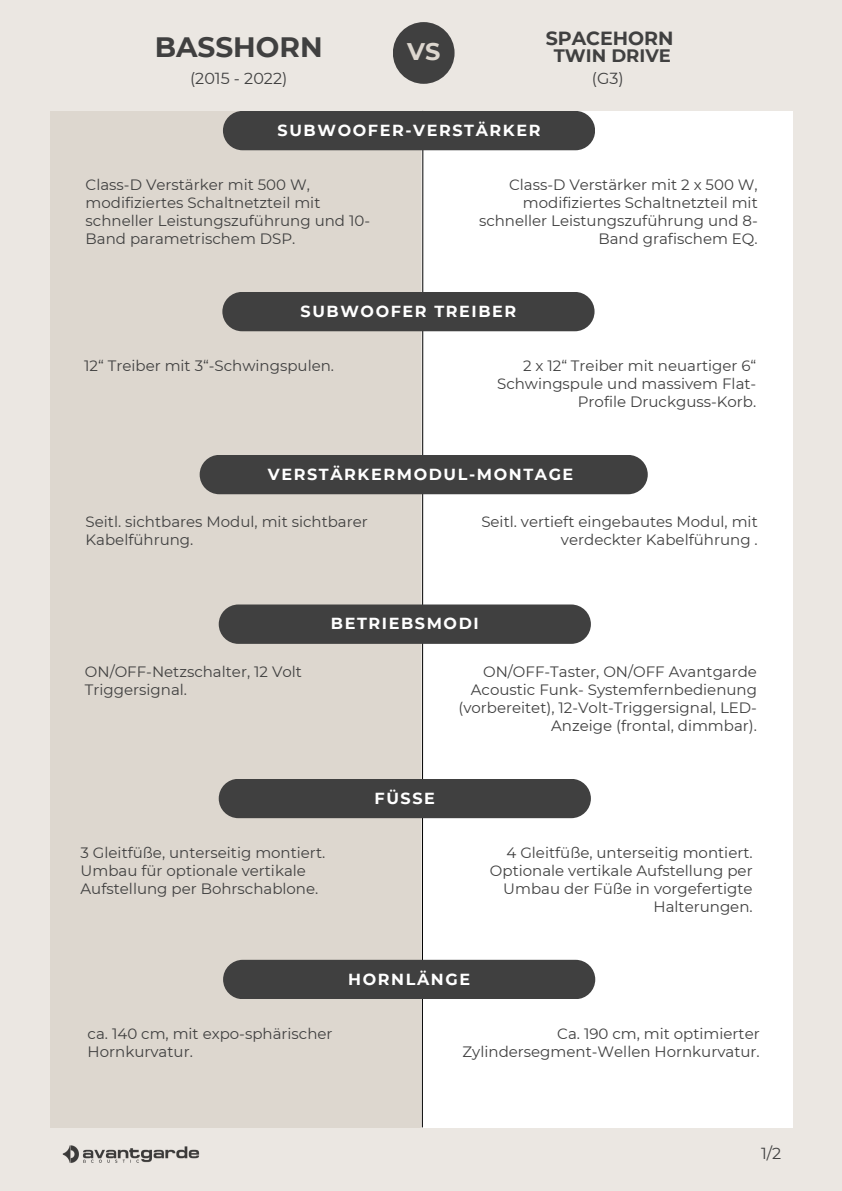
<style>
.page{position:relative;width:842px;height:1191px;background:#fff}
.page>*{position:absolute;margin:0;border:0;box-sizing:border-box;transform-origin:0 0}
.t1{font:700 28px "Montserrat";color:#404040}
.t2{font:700 24px "Montserrat";color:#ddd7cf}
.t3{font:700 19px "Montserrat";color:#404040}
.t4{font:700 18px "Montserrat";color:#404040}
.t5{font:700 16px "Montserrat";letter-spacing:.1em;color:#fff}
.t6{font:16px "Montserrat";color:#404040}
.t7{font:15px/18px "Montserrat";color:#404040;text-align:right}
</style>
<div class="page">
<div style="left:0;top:0;width:842px;height:1190px;background:#ebe7e2"></div>
<div style="left:393px;top:22px;width:62px;height:62px;background:#404040;border-radius:50%"></div>
<div style="left:50px;top:111px;width:371px;height:1015px;background:#ddd7cf"></div>
<div style="left:422px;top:111px;width:371px;height:1015px;background:#fff"></div>
<svg style="left:422px;top:110px;width:2px;height:1017px"></svg>
<div style="left:222px;top:292px;width:372px;height:39px;background:#404040;border-radius:20px"></div>
<div style="left:200px;top:455px;width:448px;height:39px;background:#404040;border-radius:20px"></div>
<div style="left:219px;top:604px;width:372px;height:39px;background:#404040;border-radius:20px"></div>
<div style="left:219px;top:778px;width:372px;height:40px;background:#404040;border-radius:20px"></div>
<div style="left:223px;top:959px;width:372px;height:40px;background:#404040;border-radius:20px"></div>
<div style="left:223px;top:111px;width:372px;height:39px;background:#404040;border-radius:20px"></div>
<img style="left:62px;top:1145px;width:138px;height:18px">
<p class="t1" style="left:155px;top:29px;width:170px">BASSHORN</p>
<p class="t2" style="left:407px;top:37px;width:35px">VS</p>
<h4 class="t3" style="left:546px;top:26px;width:129px">SPACEHORN</h4>
<h4 class="t4" style="left:554px;top:44px;width:119px">TWIN DRIVE</h4>
<p class="t6" style="left:190px;top:68px;width:99px">(2015 - 2022)</p>
<p class="t6" style="left:592px;top:68px;width:33px">(G3)</p>
<h4 class="t5" style="left:278px;top:120px;width:264px">SUBWOOFER-VERSTÄRKER</h4>
<p class="t7" style="left:86px;top:175px;width:286px;text-align:left">Class-D Verstärker mit 500 W, modifiziertes Schaltnetzteil mit schneller Leistungszuführung und 10-<br>Band parametrischem DSP.</p>
<p class="t7" style="left:479px;top:175px;width:280px">Class-D Verstärker mit 2 x 500 W, modifiziertes Schaltnetzteil mit schneller Leistungszuführung und 8-<br>Band grafischem EQ.</p>
<h1 class="t5" style="left:301px;top:301px;width:217px">SUBWOOFER TREIBER</h1>
<p class="t7" style="left:84px;top:356px;width:251px">12“ Treiber mit 3“-Schwingspulen.</p>
<h2 class="t7" style="left:497px;top:356px;width:261px">2 x 12“ Treiber mit neuartiger 6“<br>Schwingspule und massivem Flat-<br>Profile Druckguss-Korb.</h2>
<h3 class="t5" style="left:268px;top:464px;width:307px">VERSTÄRKERMODUL-MONTAGE</h3>
<h5 class="t7" style="left:86px;top:513px;width:284px;text-align:left">Seitl. sichtbares Modul, mit sichtbarer<br>Kabelführung.</h5>
<h4 class="t7" style="left:481px;top:513px;width:278px">Seitl. vertieft eingebautes Modul, mit verdeckter Kabelführung .</h4>
<p class="t5" style="left:331px;top:613px;width:149px">BETRIEBSMODI</p>
<p class="t7" style="left:85px;top:662px;width:219px;text-align:left">ON/OFF-Netzschalter, 12 Volt<br>Triggersignal.</p>
<h4 class="t7" style="left:458px;top:662px;width:300px">ON/OFF-Taster, ON/OFF Avantgarde Acoustic Funk- Systemfernbedienung (vorbereitet), 12-Volt-Triggersignal, LED-Anzeige (frontal, dimmbar).</h4>
<p class="t5" style="left:375px;top:788px;width:62px">FÜSSE</p>
<p class="t7" style="left:81px;top:843px;width:246px;text-align:left">3 Gleitfüße, unterseitig montiert.<br>Umbau für optionale vertikale<br>Aufstellung per Bohrschablone.</p>
<p class="t7" style="left:490px;top:843px;width:264px">4 Gleitfüße, unterseitig montiert.<br>Optionale vertikale Aufstellung per<br>Umbau der Füße in vorgefertigte<br>Halterungen.</p>
<h4 class="t5" style="left:348px;top:968px;width:123px">HORNLÄNGE</h4>
<p class="t7" style="left:88px;top:1024px;width:246px;text-align:left">ca. 140 cm, mit expo-sphärischer<br>Hornkurvatur.</p>
<p class="t7" style="left:463px;top:1024px;width:299px">Ca. 190 cm, mit optimierter<br>Zylindersegment-Wellen Hornkurvatur.</p>
<p class="t6" style="left:761px;top:1143px;width:22px">1/2</p>
</div>
